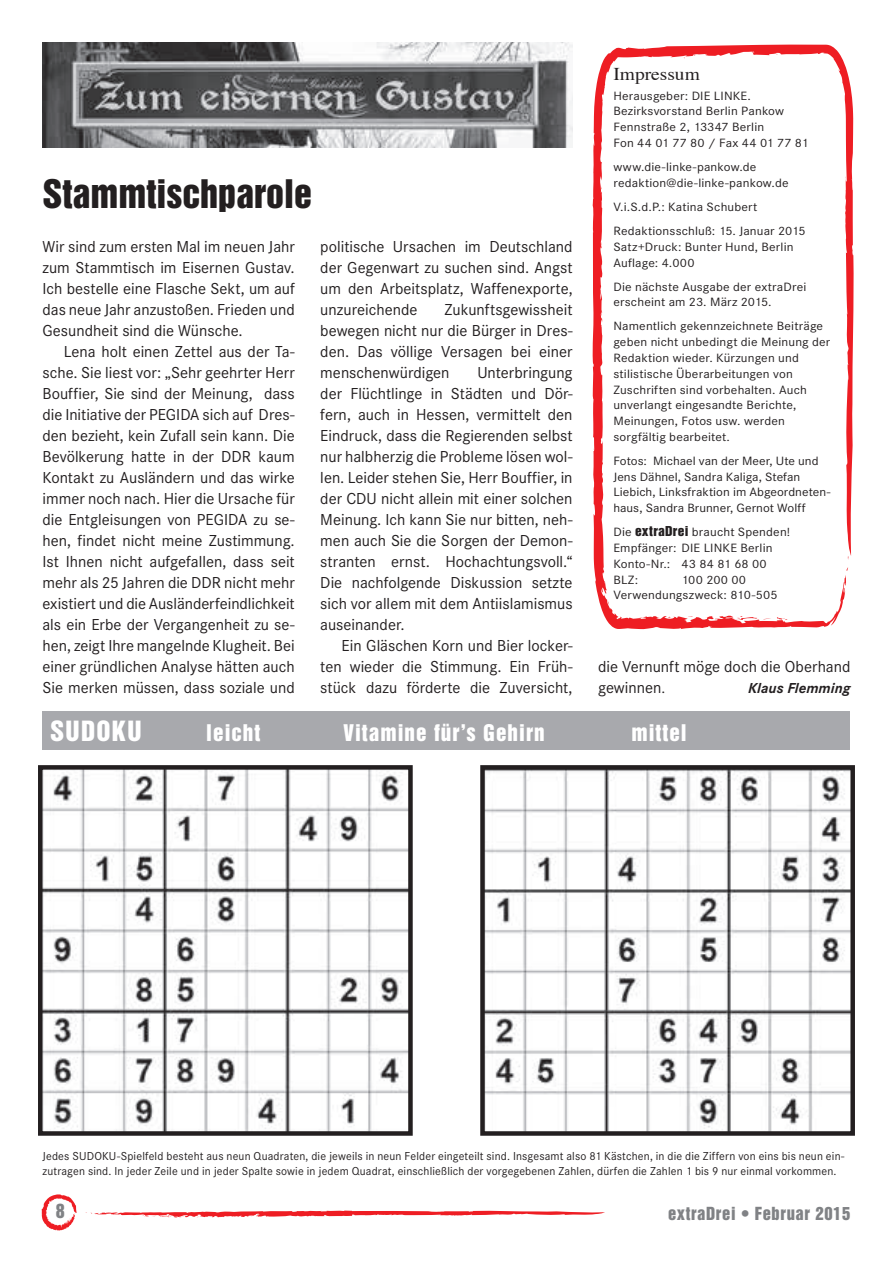
<style>
.page{position:relative;width:893px;height:1263px;background:#fff}
.page>*{position:absolute;margin:0;border:0;box-sizing:border-box;transform-origin:0 0}
.t1{font:36px "Helvetica Inserat LT Std";color:#231f20}
.t2{font:25.5px "Helvetica Inserat LT Std";letter-spacing:.05em;color:#fff}
.t3{font:21px "Helvetica Inserat LT Std";letter-spacing:.05em;color:#fff}
.t4{font:18px "Times";color:#231f20;scale:1.08 1}
.t5{font:18px "Helvetica Inserat LT Std";color:#808285}
.t6{font:16.5px/21px "Corporate S";color:#231f20;text-align:justify}
.t7{font:16.5px "Helvetica Inserat LT Std";letter-spacing:.04em;color:#808285}
.t8{font:italic 700 15px "Corporate S";color:#231f20}
.t9{font:12.45px/15.8px "Corporate S";letter-spacing:.01em;color:#231f20;scale:1.08 1}
.t10{font:12px/15px "Corporate S";letter-spacing:.015em;color:#231f20}
.s1{font-family:"Helvetica Inserat LT Std"}
.s2{font-size:15px}
</style>
<div class="page">
<svg style="left:42px;top:1194px;width:35px;height:36px"></svg>
<svg style="left:85px;top:1210px;width:520px;height:8px"></svg>
<img style="left:43px;top:43px;width:530px;height:104px">
<svg style="left:592px;top:45px;width:261px;height:585px"></svg>
<svg style="left:846px;top:554px;width:3px;height:19px"></svg>
<svg style="left:736px;top:616px;width:7px;height:2px"></svg>
<div style="left:43px;top:711px;width:807px;height:38px;background:#a8a9ad"></div>
<svg style="left:38px;top:765px;width:375px;height:371px"></svg>
<svg style="left:480px;top:765px;width:375px;height:371px"></svg>
<h1 class="t1" style="left:43px;top:173px;width:271px">Stammtischparole</h1>
<p class="t6" style="left:43px;top:236px;width:254px">Wir sind zum ersten Mal im neuen Jahr zum Stammtisch im Eisernen Gustav.<br>Ich bestelle eine Flasche Sekt, um auf das neue Jahr anzustoßen. Frieden und Gesundheit sind die Wünsche.</p>
<p class="t6" style="left:43px;top:341px;width:254px;text-indent:21px">Lena holt einen Zettel aus der Ta&shy;sche. Sie liest vor: „Sehr geehrter Herr Bouffier, Sie sind der Meinung, dass die Initiative der PEGIDA sich auf Dres&shy;den bezieht, kein Zufall sein kann. Die Bevölkerung hatte in der DDR kaum Kontakt zu Ausländern und das wirke immer noch nach. Hier die Ursache für die Entgleisungen von PEGIDA zu se&shy;hen, findet nicht meine Zustimmung.<br>Ist Ihnen nicht aufgefallen, dass seit mehr als 25 Jahren die DDR nicht mehr existiert und die Ausländerfeindlichkeit als ein Erbe der Vergangenheit zu se&shy;hen, zeigt Ihre mangelnde Klugheit. Bei einer gründlichen Analyse hätten auch Sie merken müssen, dass soziale und</p>
<p class="t6" style="left:320px;top:236px;width:254px">politische Ursachen im Deutschland der Gegenwart zu suchen sind. Angst um den Arbeitsplatz, Waffenexporte, unzureichende</p>
<p class="t6" style="left:320px;top:299px;width:254px;text-indent:124px">Zukunftsgewissheit bewegen nicht nur die Bürger in Dres&shy;den. Das völlige Versagen bei einer menschenwürdigen</p>
<p class="t6" style="left:320px;top:362px;width:254px;text-indent:157px">Unterbringung der Flüchtlinge in Städten und Dör&shy;fern, auch in Hessen, vermittelt den Eindruck, dass die Regierenden selbst nur halbherzig die Probleme lösen wol&shy;len. Leider stehen Sie, Herr Bouffier, in der CDU nicht allein mit einer solchen Meinung. Ich kann Sie nur bitten, neh&shy;men auch Sie die Sorgen der Demon&shy;stranten ernst. Hochachtungsvoll.“ Die nachfolgende Diskussion setzte sich vor allem mit dem Antiislamismus auseinander.</p>
<p class="t6" style="left:320px;top:635px;width:254px;text-indent:21px">Ein Gläschen Korn und Bier locker&shy;ten wieder die Stimmung. Ein Früh&shy;stück dazu förderte die Zuversicht,</p>
<p class="t4" style="left:613px;top:57px;width:82px">Impressum</p>
<p class="t9" style="left:613px;top:88px;width:182px">Herausgeber: DIE LINKE.<br>Bezirksvorstand Berlin Pankow<br>Fennstraße 2, 13347 Berlin<br>Fon 44 01 77 80 / Fax 44 01 77 81</p>
<p class="t9" style="left:613px;top:159px;width:164px">www.die-linke-pankow.de redaktion@die-linke-pankow.de</p>
<p class="t9" style="left:613px;top:195px;width:179px;line-height:24px">V.i.S.d.P.: Katina Schubert<br>Redaktionsschluß: 15. Januar 2015</p>
<p class="t9" style="left:613px;top:239px;width:168px">Satz+Druck: Bunter Hund, Berlin<br>Auflage: 4.000</p>
<p class="t9" style="left:613px;top:279px;width:180px">Die nächste Ausgabe der extraDrei erscheint am 23. März 2015.</p>
<p class="t9" style="left:613px;top:319px;width:202px">Namentlich gekennzeichnete Beiträge geben nicht unbedingt die Meinung der Redaktion wieder. Kürzungen und stilistische Überarbeitungen von Zuschriften sind vorbehalten. Auch unverlangt eingesandte Berichte, Meinungen, Fotos usw. werden sorgfältig bearbeitet.</p>
<p class="t9" style="left:613px;top:453px;width:202px">Fotos: Michael van der Meer, Ute und Jens Dähnel, Sandra Kaliga, Stefan Liebich, Linksfraktion im Abgeordneten&shy;haus, Sandra Brunner, Gernot Wolff</p>
<p class="t9" style="left:613px;top:524px;width:165px">Die <span class="s1">extraDrei</span> braucht Spenden!<br>Empfänger: DIE LINKE Berlin<br>Konto-Nr.: 43 84 81 68 00<br>BLZ:</p>
<p class="t9" style="left:613px;top:572px;width:154px;text-indent:68px">100 200 00<br>Verwendungszweck: 810-505</p>
<p class="t6" style="left:598px;top:656px;width:254px">die Vernunft möge doch die Oberhand gewinnen<span class="s2">.</span></p>
<p class="t8" style="left:748px;top:679px;width:104px">Klaus Flemming</p>
<h2 class="t2" style="left:50px;top:715px;width:93px">SUDOKU</h2>
<p class="t3" style="left:206px;top:720px;width:56px">leicht</p>
<p class="t3" style="left:343px;top:720px;width:203px">Vitamine für’s Gehirn</p>
<p class="t3" style="left:631px;top:720px;width:57px">mittel</p>
<p class="t10" style="left:43px;top:1149px;width:803px">Jedes SUDOKU-Spielfeld besteht aus neun Quadraten, die jeweils in neun Felder eingeteilt sind. Insgesamt also 81 Kästchen, in die die Ziffern von eins bis neun ein&shy;zutragen sind. In jeder Zeile und in jeder Spalte sowie in jedem Quadrat, einschließlich der vorgegebenen Zahlen, dürfen die Zahlen 1 bis 9 nur einmal vorkommen.</p>
<p class="t5" style="left:56px;top:1200px;width:10px">8</p>
<p class="t7" style="left:668px;top:1203px;width:184px">extraDrei • Februar 2015</p>
</div>
